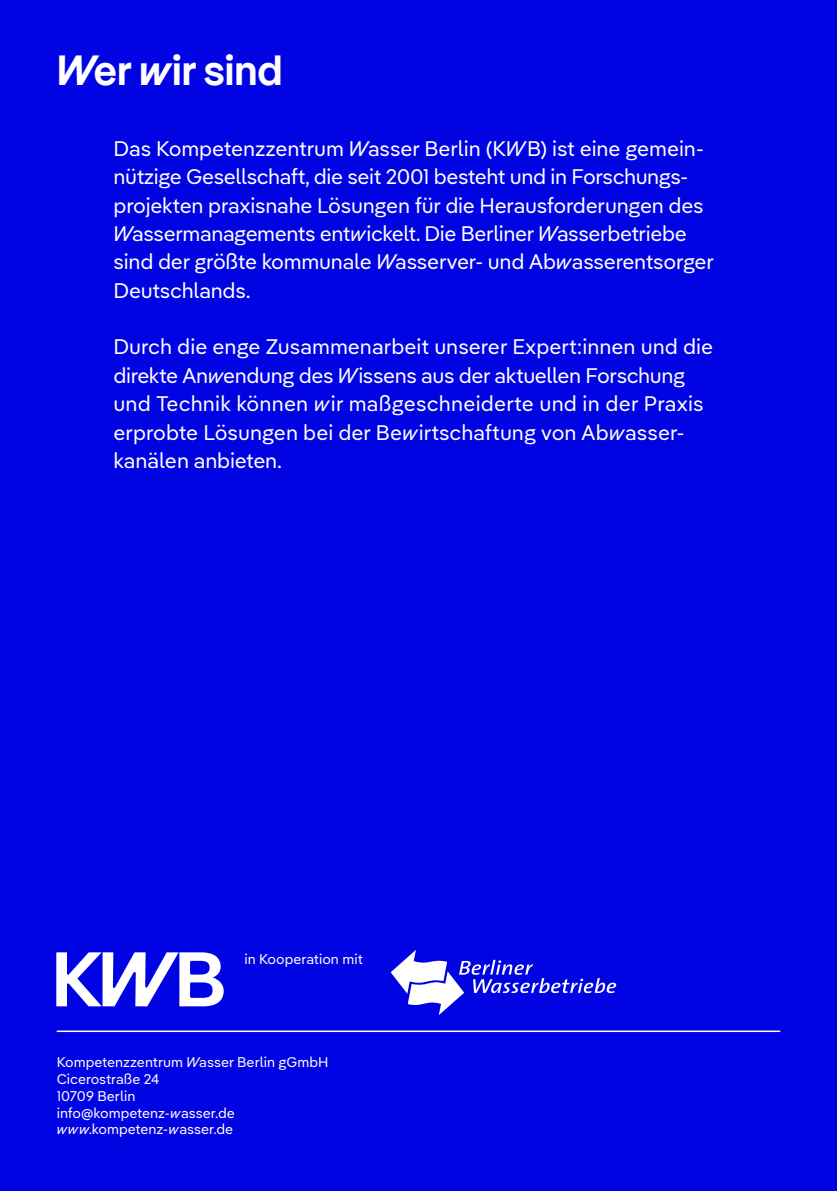
<style>
.page{position:relative;width:837px;height:1191px;background:#fff}
.page>*{position:absolute;margin:0;border:0;box-sizing:border-box;transform-origin:0 0}
.t1{font:600 42px "Pangea";color:#fff}
.t2{font:21px/28.4px "Pangea Text";letter-spacing:-.01em;color:#fff}
.t3{font:14px/16.8px "Pangea Text";color:#fff}
</style>
<div class="page">
<div style="left:0;top:0;width:836px;height:1191px;background:#0003e2"></div>
<svg style="left:390px;top:950px;width:226px;height:65px"></svg>
<hr style="left:57px;top:1030px;width:723px;height:2px;background:#fff">
<svg style="left:56px;top:952px;width:168px;height:54px"></svg>
<h1 class="t1" style="left:57px;top:40px;width:227px">Wer wir sind</h1>
<p class="t2" style="left:113px;top:133px;width:601px">Das Kompetenzzentrum Wasser Berlin (KWB) ist eine gemein&shy;nützige Gesellschaft, die seit 2001 besteht und in Forschungs&shy;projekten praxisnahe Lösungen für die Herausforderungen des Wassermanagements entwickelt. Die Berliner Wasserbetriebe sind der größte kommunale Wasserver- und Abwasserentsorger Deutschlands.</p>
<p class="t2" style="left:113px;top:331px;width:601px">Durch die enge Zusammenarbeit unserer Expert:innen und die direkte Anwendung des Wissens aus der aktuellen Forschung und Technik können wir maßgeschneiderte und in der Praxis erprobte Lösungen bei der Bewirtschaftung von Abwasser&shy;kanälen anbieten.</p>
<p class="t3" style="left:244px;top:949px;width:120px">in Kooperation mit</p>
<p class="t3" style="left:57px;top:1052px;width:273px">Kompetenzzentrum Wasser Berlin gGmbH<br>Cicerostraße 24<br>10709 Berlin<br>info@kompetenz-wasser.de www.kompetenz-wasser.de</p>
</div>
